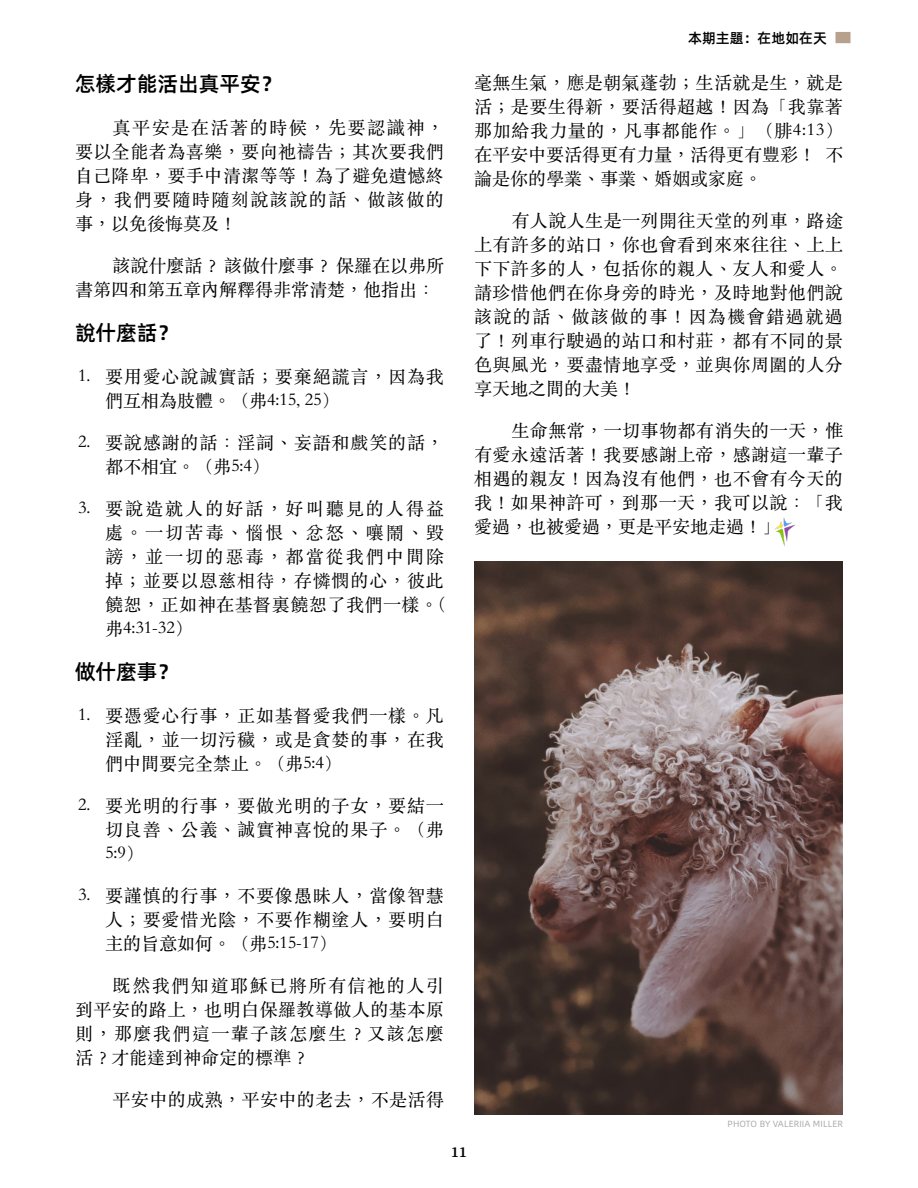
<style>
.page{position:relative;width:918px;height:1188px;background:#fff}
.page>*{position:absolute;margin:0;border:0;box-sizing:border-box;transform-origin:0 0}
.t1{font:500 21px "Alibaba Pu Hui Ti";color:#000}
.t2{font:18px/24px "ST Songti TC Regular";letter-spacing:.025em;color:#000;text-align:justify}
.t3{font:18px/24px "ST Songti TC Regular";letter-spacing:.05em;color:#000}
.t4{font:18px/24px "ST Songti TC Regular";color:#000}
.t5{font:600 15px "Source Serif Pro";color:#000}
.t6{font:500 14.1px "Alibaba Pu Hui Ti";color:#000}
.t7{font:9px "Alibaba Pu Hui Ti";letter-spacing:.01em;color:#aeadae}
</style>
<div class="page">
<img style="left:474px;top:561px;width:369px;height:553px">
<img style="left:774px;top:518px;width:21px;height:28px">
<div style="left:836px;top:32px;width:14px;height:11px;background:#b7a18c"></div>
<p class="t6" style="left:688px;top:27px;width:140px">本期主題：在地如在天</p>
<p class="t1" style="left:75px;top:67px;width:208px">怎樣才能活出真平安？</p>
<p class="t2" style="left:75px;top:115px;width:371px;text-indent:37px">真平安是在活著的時候，先要認識神，要以全能者為喜樂，要向祂禱告；其次要我們自己降卑，要手中清潔等等！為了避免遺憾終身，我們要隨時隨刻說該說的話、做該做的事，以免後悔莫及！</p>
<p class="t4" style="left:75px;top:253px;width:370px;text-indent:37px">該說什麼話？ 該做什麼事？ 保羅在以弗所書第四和第五章內解釋得非常清楚，他指出：</p>
<p class="t1" style="left:75px;top:316px;width:105px">說什麼話？</p>
<p class="t3" style="left:105px;top:364px;width:340px;text-indent:-27px">1. 要用愛心說誠實話；要棄絕謊言，因為我們互相為肢體。（弗4:15, 25）</p>
<p class="t3" style="left:105px;top:430px;width:340px;text-indent:-27px">2. 要說感謝的話：淫詞、妄語和戲笑的話，都不相宜。（弗5:4）</p>
<p class="t2" style="left:105px;top:496px;width:341px;text-indent:-27px">3. 要說造就人的好話，好叫聽見的人得益處。一切苦毒、惱恨、忿怒、嚷鬧、毀謗，並一切的惡毒，都當從我們中間除掉；並要以恩慈相待，存憐憫的心，彼此饒恕，正如神在基督裏饒恕了我們一樣。(弗4:31-32）</p>
<p class="t1" style="left:75px;top:655px;width:105px">做什麼事？</p>
<p class="t2" style="left:105px;top:703px;width:340px;text-indent:-27px">1. 要憑愛心行事，正如基督愛我們一樣。凡淫亂，並一切污穢，或是貪婪的事，在我們中間要完全禁止。（弗5:4）</p>
<p class="t2" style="left:105px;top:793px;width:340px;text-indent:-27px">2. 要光明的行事，要做光明的子女，要結一切良善、公義、誠實神喜悅的果子。（弗5:9）</p>
<p class="t2" style="left:105px;top:883px;width:340px;text-indent:-27px">3. 要謹慎的行事，不要像愚昧人，當像智慧人；要愛惜光陰，不要作糊塗人，要明白主的旨意如何。（弗5:15-17）</p>
<p class="t2" style="left:75px;top:973px;width:371px;text-indent:37px">既然我們知道耶穌已將所有信祂的人引到平安的路上，也明白保羅教導做人的基本原則，那麼我們這一輩子該怎麼生？又該怎麼活？才能達到神命定的標準？</p>
<p class="t2" style="left:113px;top:1087px;width:333px">平安中的成熟，平安中的老去，不是活得</p>
<p class="t5" style="left:451px;top:1142px;width:17px">11</p>
<p class="t2" style="left:474px;top:70px;width:371px">毫無生氣，應是朝氣蓬勃；生活就是生，就是活；是要生得新，要活得超越！因為「我靠著那加給我力量的，凡事都能作。」（腓4:13）在平安中要活得更有力量，活得更有豐彩！ 不論是你的學業、事業、婚姻或家庭。</p>
<p class="t2" style="left:474px;top:208px;width:371px;text-indent:37px">有人說人生是一列開往天堂的列車，路途上有許多的站口，你也會看到來來往往、上上下下許多的人，包括你的親人、友人和愛人。請珍惜他們在你身旁的時光，及時地對他們說該說的話、做該做的事！因為機會錯過就過了！列車行駛過的站口和村莊，都有不同的景色與風光，要盡情地享受，並與你周圍的人分享天地之間的大美！</p>
<p class="t2" style="left:474px;top:418px;width:371px;text-indent:37px">生命無常，一切事物都有消失的一天，惟有愛永遠活著！我要感謝上帝，感謝這一輩子相遇的親友！因為沒有他們，也不會有今天的我！如果神許可，到那一天，我可以說：「我愛過，也被愛過，更是平安地走過！」</p>
<p class="t7" style="left:728px;top:1117px;width:117px">PHOTO BY VALERIIA MILLER</p>
</div>
